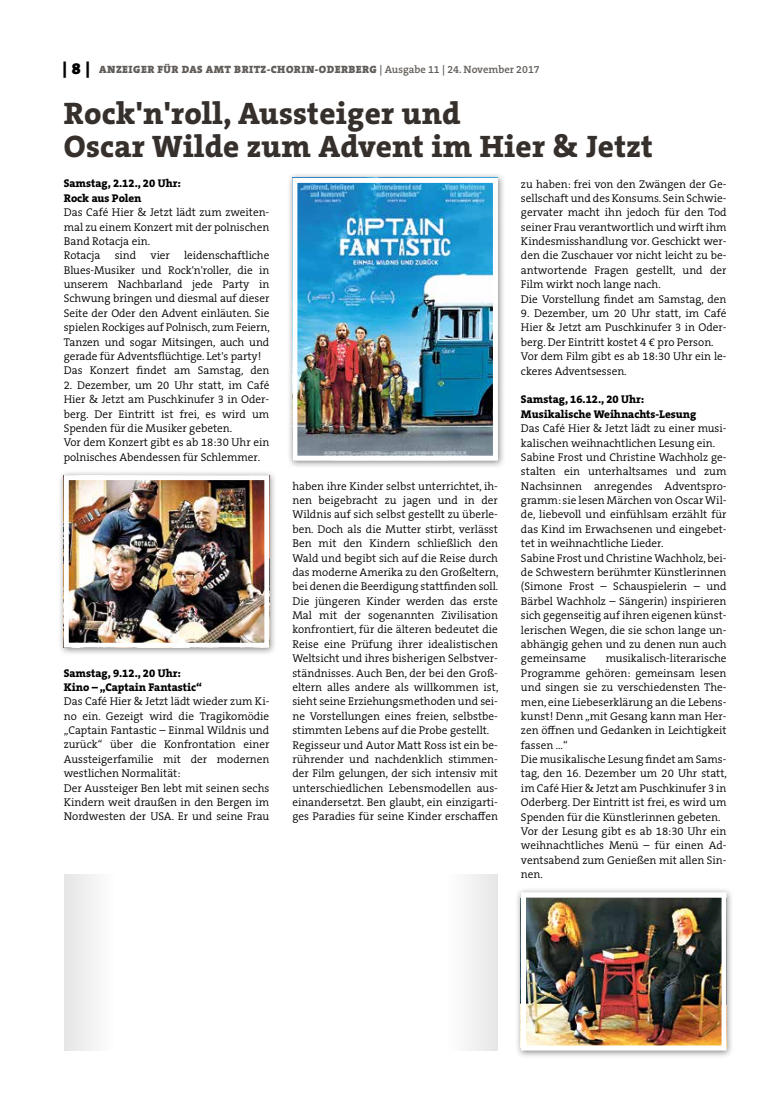
<style>
.page{position:relative;width:762px;height:1117px;background:#fff}
.page>*{position:absolute;margin:0;border:0;box-sizing:border-box;transform-origin:0 0}
.t1{font:800 31.25px/32.5px "The Serif B W8";letter-spacing:.01em;color:#36302d}
.t2{font:300 11.25px/14.4px "The Serif B W4";color:#000}
.t3{font:800 11.25px/14.4px "The Serif B W8";color:#000}
.t4{font:900 10.62px "The Serif B W9";letter-spacing:.045em;color:#615c58}
.s1{font-size:16.25px;color:#000}
.s2{font-family:"The Serif B W6";font-weight:600}
</style>
<div class="page">
<div style="left:58px;top:469px;width:219px;height:186px;background:#000;opacity:.45"></div>
<img style="left:70px;top:481px;width:193px;height:160px">
<div style="left:64px;top:475px;width:205px;height:172px;border:5px solid #fff"></div>
<div style="left:287px;top:172px;width:219px;height:296px;background:#000;opacity:.45"></div>
<img style="left:298px;top:184px;width:194px;height:270px">
<div style="left:292px;top:178px;width:206px;height:282px;border:5px solid #fff"></div>
<div style="left:515px;top:886px;width:219px;height:172px;background:#000;opacity:.45"></div>
<img style="left:527px;top:898px;width:193px;height:146px">
<div style="left:521px;top:892px;width:205px;height:158px;border:5px solid #fff"></div>
<div style="left:64px;top:873px;width:52px;height:177px;background:#f2f2f2"></div>
<div style="left:446px;top:873px;width:52px;height:177px;background:#f3f3f3"></div>
<p class="t4" style="left:63px;top:63px;width:478px"><span class="s1">| 8 |</span> ANZEIGER FÜR DAS AMT BRITZ-CHORIN-ODERBERG <span class="s2">| Ausgabe 11 | 24. November 2017</span></p>
<h1 class="t1" style="left:64px;top:97px;width:591px">Rock'n'roll, Aussteiger und<br>Oscar Wilde zum Advent im Hier &amp; Jetzt</h1>
<p class="t3" style="left:64px;top:176px;width:119px">Samstag, 2.12., 20 Uhr:<br>Rock aus Polen</p>
<p class="t2" style="left:64px;top:205px;width:207px">Das Café Hier &amp; Jetzt lädt zum zweiten&shy;mal zu einem Konzert mit der polnischen<br>Band Rotacja ein.<br>Rotacja</p>
<p class="t2" style="left:521px;top:176px;width:207px">zu haben: frei von den Zwängen der Ge&shy;sellschaft und des Konsums. Sein Schwie&shy;gervater macht ihn jedoch für den Tod seiner Frau verantwortlich und wirft ihm Kindesmisshandlung vor. Geschickt wer&shy;den die Zuschauer vor nicht leicht zu be&shy;antwortende Fragen gestellt, und der Film wirkt noch lange nach.<br>Die Vorstellung findet am Samstag, den</p>
<p class="t2" style="left:521px;top:306px;width:207px">9. Dezember, um 20 Uhr statt, im Café Hier &amp; Jetzt am Puschkinufer 3 in Oder&shy;berg. Der Eintritt kostet 4 € pro Person.<br>Vor dem Film gibt es ab 18:30 Uhr ein le&shy;ckeres Adventsessen.</p>
<p class="t3" style="left:521px;top:392px;width:177px">Samstag, 16.12., 20 Uhr:<br>Musikalische Weihnachts-Lesung</p>
<p class="t2" style="left:521px;top:421px;width:207px">Das Café Hier &amp; Jetzt lädt zu einer musi&shy;kalischen weihnachtlichen Lesung ein.<br>Sabine Frost und Christine Wachholz ge&shy;stalten ein unterhaltsames und zum Nachsinnen anregendes Adventspro&shy;gramm: sie lesen Märchen von Oscar Wil&shy;de, liebevoll und einfühlsam erzählt für das Kind im Erwachsenen und eingebet&shy;tet in weihnachtliche Lieder.<br>Sabine Frost und Christine Wachholz, bei&shy;de Schwestern berühmter Künstlerinnen (Simone Frost – Schauspielerin – und Bärbel Wachholz – Sängerin) inspirieren sich gegenseitig auf ihren eigenen künst&shy;lerischen Wegen, die sie schon lange un&shy;abhängig gehen und zu denen nun auch gemeinsame</p>
<p class="t2" style="left:64px;top:248px;width:208px;text-indent:120px">leidenschaftliche Blues-Musiker und Rock'n'roller, die in unserem Nachbarland jede Party in Schwung bringen und diesmal auf dieser Seite der Oder den Advent einläuten. Sie spielen Rockiges auf Polnisch, zum Feiern, Tanzen und sogar Mitsingen, auch und gerade für Adventsflüchtige. Let's party!<br>Das Konzert findet am Samstag, den</p>
<p class="t2" style="left:64px;top:378px;width:207px">2. Dezember, um 20 Uhr statt, im Café Hier &amp; Jetzt am Puschkinufer 3 in Oder&shy;berg. Der Eintritt ist frei, es wird um Spenden für die Musiker gebeten.<br>Vor dem Konzert gibt es ab 18:30 Uhr ein polnisches Abendessen für Schlemmer.</p>
<p class="t2" style="left:115px;top:248px;width:23px">sind</p>
<p class="t2" style="left:150px;top:248px;width:21px">vier</p>
<p class="t2" style="left:292px;top:478px;width:208px">haben ihre Kinder selbst unterrichtet, ih&shy;nen beigebracht zu jagen und in der Wildnis auf sich selbst gestellt zu überle&shy;ben. Doch als die Mutter stirbt, verlässt Ben mit den Kindern schließlich den Wald und begibt sich auf die Reise durch das moderne Amerika zu den Großeltern, bei denen die Beerdigung stattfinden soll.<br>Die jüngeren Kinder werden das erste Mal mit der sogenannten Zivilisation konfrontiert, für die älteren bedeutet die Reise eine Prüfung ihrer idealistischen Weltsicht und ihres bisherigen Selbstver&shy;ständnisses. Auch Ben, der bei den Groß&shy;eltern alles andere als willkommen ist, sieht seine Erziehungsmethoden und sei&shy;ne Vorstellungen eines freien, selbstbe&shy;stimmten Lebens auf die Probe gestellt.<br>Regisseur und Autor Matt Ross ist ein be&shy;rührender und nachdenklich stimmen&shy;der Film gelungen, der sich intensiv mit unterschiedlichen Lebensmodellen aus&shy;einandersetzt. Ben glaubt, ein einzigarti&shy;ges Paradies für seine Kinder erschaffen</p>
<p class="t2" style="left:521px;top:651px;width:208px;text-indent:85px">musikalisch-literarische Programme gehören: gemeinsam lesen und singen sie zu verschiedensten The&shy;men, eine Liebeserklärung an die Lebens&shy;kunst! Denn „mit Gesang kann man Her&shy;zen öffnen und Gedanken in Leichtigkeit fassen ...“<br>Die musikalische Lesung findet am Sams&shy;tag, den 16. Dezember um 20 Uhr statt, im Café Hier &amp; Jetzt am Puschkinufer 3 in Oderberg. Der Eintritt ist frei, es wird um Spenden für die Künstlerinnen gebeten.<br>Vor der Lesung gibt es ab 18:30 Uhr ein weihnachtliches Menü – für einen Ad&shy;ventsabend zum Genießen mit allen Sin&shy;nen.</p>
<p class="t3" style="left:64px;top:665px;width:140px">Samstag, 9.12., 20 Uhr:<br>Kino – „Captain Fantastic“</p>
<p class="t2" style="left:64px;top:694px;width:207px">Das Café Hier &amp; Jetzt lädt wieder zum Ki&shy;no ein. Gezeigt wird die Tragikomödie „Captain Fantastic – Einmal Wildnis und zurück“ über die Konfrontation einer Aussteigerfamilie mit der modernen westlichen Normalität:<br>Der Aussteiger Ben lebt mit seinen sechs Kindern weit draußen in den Bergen im Nordwesten der USA. Er und seine Frau</p>
</div>
